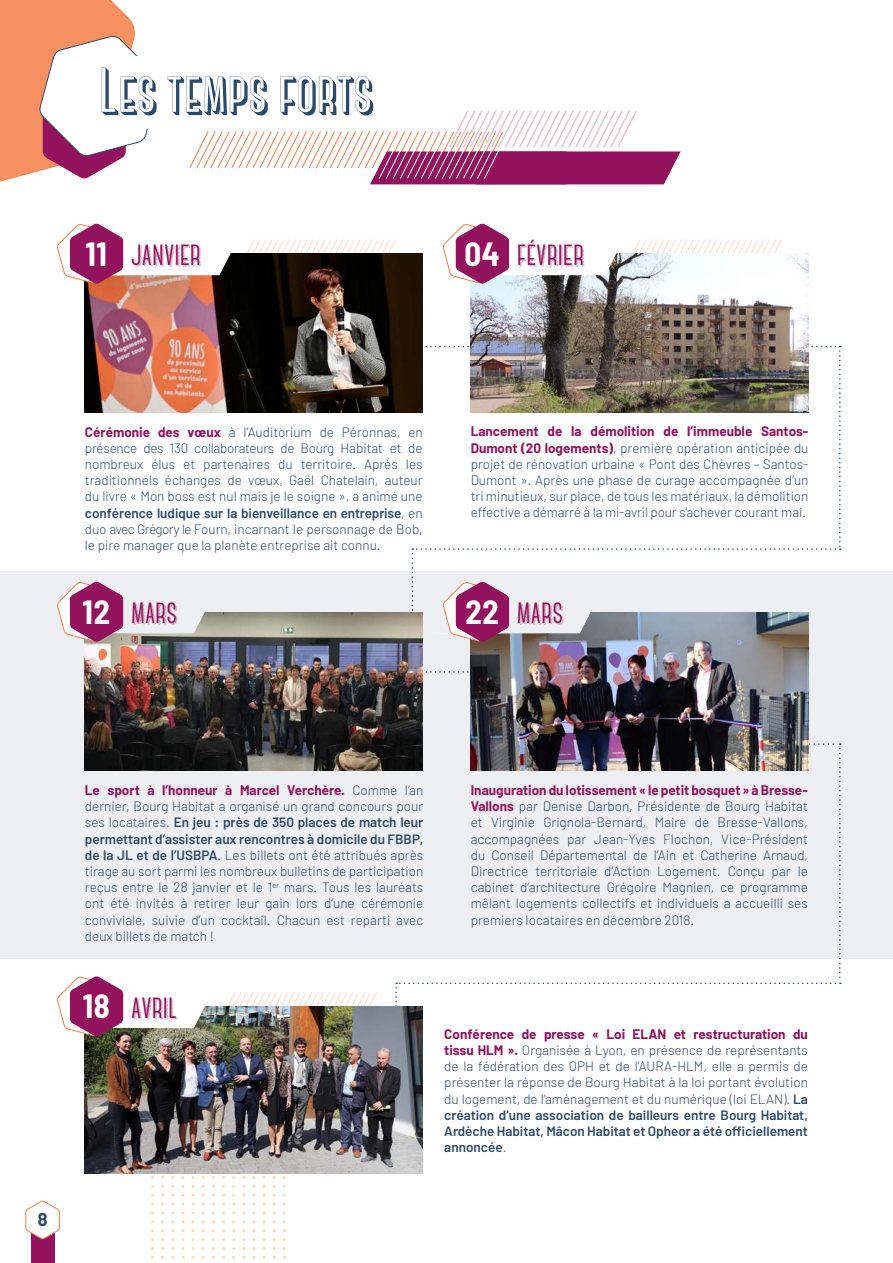
<style>
.page{position:relative;width:893px;height:1263px;background:#fff}
.page>*{position:absolute;margin:0;border:0;box-sizing:border-box;transform-origin:0 0}
.t1{font:63px "Canter Bold 3 D";color:#2b4968}
.t2{font:700 36.6px "Canter";color:#92125e}
.t3{font:700 semi-condensed 32.7px "Barlow";letter-spacing:.02em;color:#fff}
.t4{font:700 18px "Barlow";color:#2b4968}
.t5{font:300 13.5px/16.2px "Barlow";color:#2b4968;text-align:justify}
.s1{font-weight:700;color:#92125e}
.s2{font-weight:600}
</style>
<div class="page">
<div style="left:31px;top:1225px;width:24px;height:38px;background:#92125e"></div>
<svg style="left:25px;top:1200px;width:35px;height:40px"></svg>
<svg style="left:0;top:0;width:148px;height:182px"></svg>
<svg style="left:237px;top:239px;width:160px;height:15px"></svg>
<svg style="left:370px;top:110px;width:311px;height:74px"></svg>
<svg style="left:189px;top:131px;width:315px;height:48px"></svg>
<div style="left:0;top:571px;width:893px;height:388px;background:#eeeff2"></div>
<svg style="left:151px;top:1194px;width:3px;height:11px"></svg>
<svg style="left:161px;top:1194px;width:3px;height:11px"></svg>
<svg style="left:171px;top:1194px;width:3px;height:11px"></svg>
<svg style="left:181px;top:1194px;width:3px;height:11px"></svg>
<svg style="left:192px;top:1194px;width:3px;height:11px"></svg>
<svg style="left:202px;top:1194px;width:3px;height:11px"></svg>
<svg style="left:212px;top:1194px;width:3px;height:11px"></svg>
<svg style="left:222px;top:1194px;width:3px;height:11px"></svg>
<svg style="left:232px;top:1194px;width:3px;height:11px"></svg>
<svg style="left:242px;top:1194px;width:3px;height:11px"></svg>
<svg style="left:252px;top:1194px;width:3px;height:11px"></svg>
<svg style="left:263px;top:1194px;width:3px;height:11px"></svg>
<svg style="left:273px;top:1194px;width:3px;height:11px"></svg>
<svg style="left:283px;top:1194px;width:3px;height:11px"></svg>
<div style="left:87px;top:57px;width:348px;height:72px;background:#fff"></div>
<img style="left:85px;top:612px;width:133px;height:159px">
<img style="left:85px;top:1006px;width:338px;height:168px">
<img style="left:85px;top:254px;width:338px;height:158px">
<img style="left:471px;top:254px;width:337px;height:92px">
<svg style="left:57px;top:223px;width:179px;height:61px"></svg>
<svg style="left:57px;top:581px;width:154px;height:61px"></svg>
<svg style="left:57px;top:976px;width:154px;height:60px"></svg>
<img style="left:218px;top:346px;width:624px;height:691px">
<svg style="left:442px;top:223px;width:341px;height:61px"></svg>
<p class="t1" style="left:98px;top:58px;width:276px">Les temps forts</p>
<p class="t3" style="left:86px;top:230px;width:23px">11</p>
<p class="t2" style="left:517px;top:234px;width:69px">février</p>
<p class="t3" style="left:465px;top:230px;width:37px">04</p>
<p class="t2" style="left:131px;top:234px;width:71px">janvier</p>
<p class="t5" style="left:85px;top:423px;width:339px"><span class="s1">Cérémonie des vœux</span> à l’Auditorium de Péronnas, en présence des 130 collaborateurs de Bourg Habitat et de nombreux élus et partenaires du territoire. Après les traditionnels échanges de vœux, Gaël Chatelain, auteur du livre « Mon boss est nul mais je le soigne », a animé une <span class="s2">conférence ludique sur la bienveillance en entreprise</span>, en duo avec Grégory le Fourn, incarnant le personnage de Bob, le pire manager que la planète entreprise ait connu.</p>
<p class="t5" style="left:471px;top:423px;width:339px"><span class="s1">Lancement de la démolition de l’immeuble Santos-Dumont (20 logements)</span>, première opération anticipée du projet de rénovation urbaine « Pont des Chèvres – Santos-Dumont ». Après une phase de curage accompagnée d’un tri minutieux, sur place, de tous les matériaux, la démolition effective a démarré à la mi-avril pour s’achever courant mai.</p>
<p class="t3" style="left:83px;top:588px;width:29px">12</p>
<p class="t2" style="left:131px;top:592px;width:48px">mars</p>
<p class="t3" style="left:466px;top:588px;width:35px">22</p>
<p class="t2" style="left:517px;top:592px;width:48px">mars</p>
<p class="t4" style="left:38px;top:1209px;width:11px">8</p>
<p class="t5" style="left:85px;top:782px;width:340px"><span class="s1">Le sport à l’honneur à Marcel Verchère.</span> Comme l’an dernier, Bourg Habitat a organisé un grand concours pour ses locataires. <span class="s2">En jeu : près de 350 places de match leur permettant d’assister aux rencontres à domicile du FBBP, de la JL et de l’USBPA</span>. Les billets ont été attribués après tirage au sort parmi les nombreux bulletins de participation reçus entre le 28 janvier et le 1<sup>er</sup> mars. Tous les lauréats ont été invités à retirer leur gain lors d’une cérémonie conviviale, suivie d’un cocktail. Chacun est reparti avec deux billets de match !</p>
<p class="t5" style="left:471px;top:782px;width:339px"><span class="s1">Inauguration du lotissement « le petit bosquet » à Bresse-Vallons</span> par Denise Darbon, Présidente de Bourg Habitat et Virginie Grignola-Bernard, Maire de Bresse-Vallons, accompagnées par Jean-Yves Flochon, Vice-Président du Conseil Départemental de l’Ain et Catherine Arnaud, Directrice territoriale d’Action Logement. Conçu par le cabinet d’architecture Grégoire Magnien, ce programme mêlant logements collectifs et individuels a accueilli ses premiers locataires en décembre 2018.</p>
<p class="t3" style="left:83px;top:983px;width:29px">18</p>
<p class="t2" style="left:131px;top:987px;width:47px">avril</p>
<p class="t5" style="left:444px;top:1025px;width:365px"><span class="s1">Conférence de presse « Loi ELAN et restructuration du tissu HLM ».</span> Organisée à Lyon, en présence de représentants de la fédération des OPH et de l’AURA-HLM, elle a permis de présenter la réponse de Bourg Habitat à la loi portant évolution du logement, de l’aménagement et du numérique (loi ELAN). <span class="s2">La création d’une association de bailleurs entre Bourg Habitat, Ardèche Habitat, Mâcon Habitat et Opheor a été officiellement annoncée</span>.</p>
</div>
